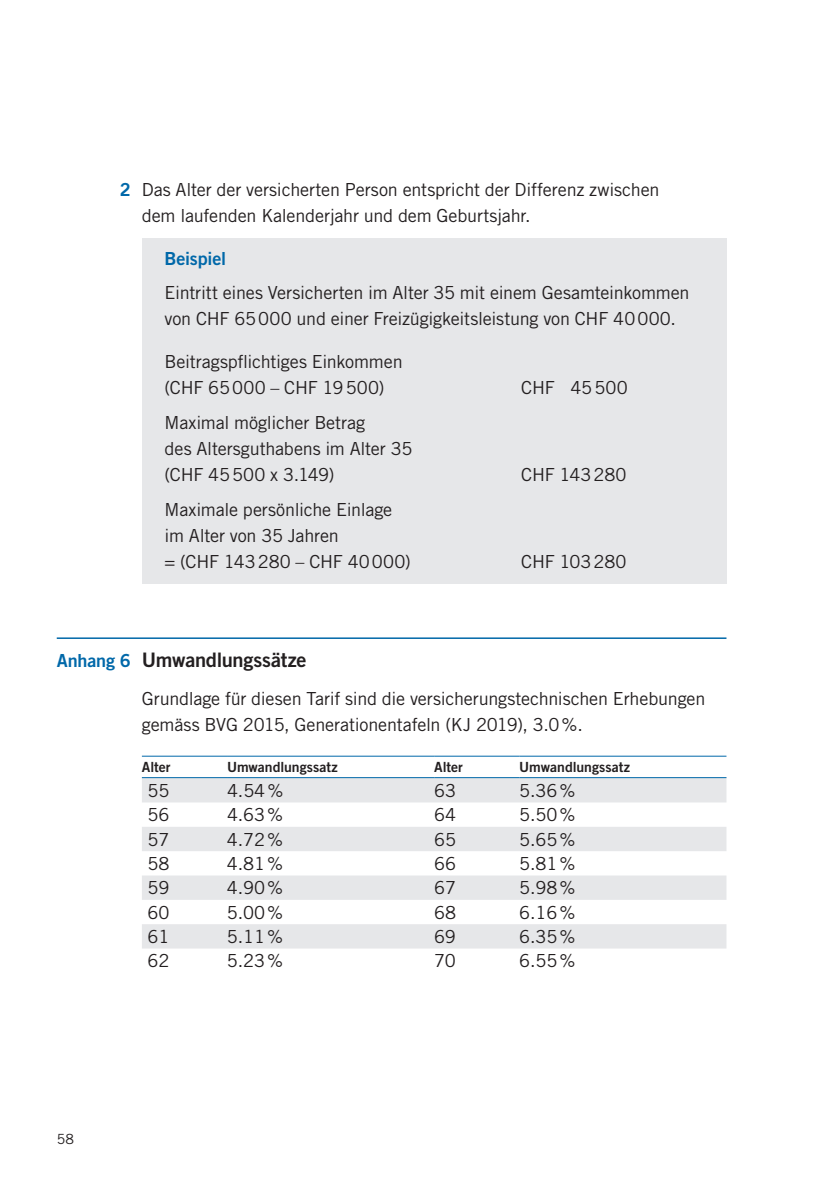
<style>
.page{position:relative;width:840px;height:1191px;background:#fff}
.page>*{position:absolute;margin:0;border:0;box-sizing:border-box;transform-origin:0 0}
.t1{font:20px "Trade Gothic LT Std Bd 2";letter-spacing:-.01em;color:#231f20}
.t2{font:18px/26px "Trade Gothic LT Std";letter-spacing:-.01em;color:#231f20}
.t3{font:18px "Trade Gothic LT Std Bd 2";letter-spacing:-.01em;color:#0068a9}
.t4{font:14px "Trade Gothic LT Std Bd 2";color:#231f20}
.t5{font:14px "Trade Gothic LT Std";color:#231f20}
.s1{font-family:"Trade Gothic LT Std Bd 2";color:#0068a9}
.s2{font-size:18px;color:#0068a9}
</style>
<div class="page">
<div style="left:142px;top:238px;width:584px;height:346px;background:#e6e7e9"></div>
<hr style="left:57px;top:637px;width:669px;height:2px;background:#0068a9">
<svg style="left:142px;top:778px;width:584px;height:170px;fill:#e6e7e9"></svg>
<hr style="left:142px;top:755px;width:85px;height:1px;background:#0068a9">
<hr style="left:227px;top:755px;width:207px;height:1px;background:#0068a9">
<hr style="left:434px;top:755px;width:85px;height:1px;background:#0068a9">
<hr style="left:519px;top:755px;width:207px;height:1px;background:#0068a9">
<hr style="left:142px;top:777px;width:85px;height:1px;background:#0068a9">
<hr style="left:227px;top:777px;width:207px;height:1px;background:#0068a9">
<hr style="left:434px;top:777px;width:85px;height:1px;background:#0068a9">
<hr style="left:519px;top:777px;width:207px;height:1px;background:#0068a9">
<p class="t2" style="left:142px;top:176px;width:519px;text-indent:-22px"><span class="s1">2</span> Das Alter der versicherten Person entspricht der Differenz zwischen dem laufenden Kalenderjahr und dem Geburtsjahr.</p>
<p class="t3" style="left:164px;top:247px;width:63px">Beispiel</p>
<p class="t2" style="left:164px;top:280px;width:526px">Eintritt eines Versicherten im Alter 35 mit einem Gesamteinkommen von CHF 65000 und einer Freizügigkeitsleistung von CHF 40000.</p>
<p class="t2" style="left:164px;top:349px;width:239px">Beitragspflichtiges Einkommen (CHF 65000 – CHF 19500)</p>
<p class="t2" style="left:521px;top:375px;width:108px">CHF 45500</p>
<p class="t2" style="left:164px;top:409px;width:249px">Maximal möglicher Betrag<br>des Altersguthabens im Alter 35 (CHF 45500 x 3.149)</p>
<p class="t2" style="left:164px;top:496px;width:248px">Maximale persönliche Einlage im Alter von 35 Jahren<br>= (CHF 143280 – CHF 40000)</p>
<p class="t2" style="left:521px;top:461px;width:107px">CHF 143280</p>
<p class="t2" style="left:521px;top:548px;width:107px">CHF 103280</p>
<p class="t1" style="left:57px;top:648px;width:251px"><span class="s2">Anhang 6</span> Umwandlungssätze</p>
<p class="t2" style="left:142px;top:685px;width:564px">Grundlage für diesen Tarif sind die versicherungstechnischen Erhebungen gemäss BVG 2015, Generationentafeln (KJ 2019), 3.0%.</p>
<p class="t4" style="left:142px;top:758px;width:30px">Alter</p>
<p class="t4" style="left:227px;top:758px;width:112px">Umwandlungssatz</p>
<p class="t4" style="left:434px;top:758px;width:30px">Alter</p>
<p class="t4" style="left:519px;top:758px;width:112px">Umwandlungssatz</p>
<p class="t2" style="left:147px;top:777px;width:23px">55</p>
<p class="t2" style="left:227px;top:777px;width:58px">4.54%</p>
<p class="t2" style="left:434px;top:777px;width:23px">63</p>
<p class="t2" style="left:519px;top:777px;width:58px">5.36%</p>
<p class="t2" style="left:147px;top:801px;width:23px">56</p>
<p class="t2" style="left:227px;top:801px;width:58px">4.63%</p>
<p class="t2" style="left:434px;top:801px;width:23px">64</p>
<p class="t2" style="left:519px;top:801px;width:58px">5.50%</p>
<p class="t2" style="left:147px;top:826px;width:23px">57</p>
<p class="t2" style="left:227px;top:826px;width:58px">4.72%</p>
<p class="t2" style="left:434px;top:826px;width:23px">65</p>
<p class="t2" style="left:519px;top:826px;width:58px">5.65%</p>
<p class="t2" style="left:147px;top:850px;width:23px">58</p>
<p class="t2" style="left:227px;top:850px;width:58px">4.81%</p>
<p class="t2" style="left:434px;top:850px;width:23px">66</p>
<p class="t2" style="left:519px;top:850px;width:58px">5.81%</p>
<p class="t2" style="left:147px;top:874px;width:23px">59</p>
<p class="t2" style="left:227px;top:874px;width:58px">4.90%</p>
<p class="t2" style="left:434px;top:874px;width:23px">67</p>
<p class="t2" style="left:519px;top:874px;width:58px">5.98%</p>
<p class="t2" style="left:147px;top:899px;width:23px">60</p>
<p class="t2" style="left:227px;top:899px;width:58px">5.00%</p>
<p class="t2" style="left:434px;top:899px;width:23px">68</p>
<p class="t2" style="left:519px;top:899px;width:58px">6.16%</p>
<p class="t2" style="left:147px;top:923px;width:23px">61</p>
<p class="t2" style="left:227px;top:923px;width:58px">5.11%</p>
<p class="t2" style="left:434px;top:923px;width:23px">69</p>
<p class="t2" style="left:519px;top:923px;width:58px">6.35%</p>
<p class="t2" style="left:147px;top:947px;width:23px">62</p>
<p class="t2" style="left:227px;top:947px;width:58px">5.23%</p>
<p class="t2" style="left:434px;top:947px;width:23px">70</p>
<p class="t2" style="left:519px;top:947px;width:58px">6.55%</p>
<p class="t5" style="left:57px;top:1131px;width:19px">58</p>
</div>
